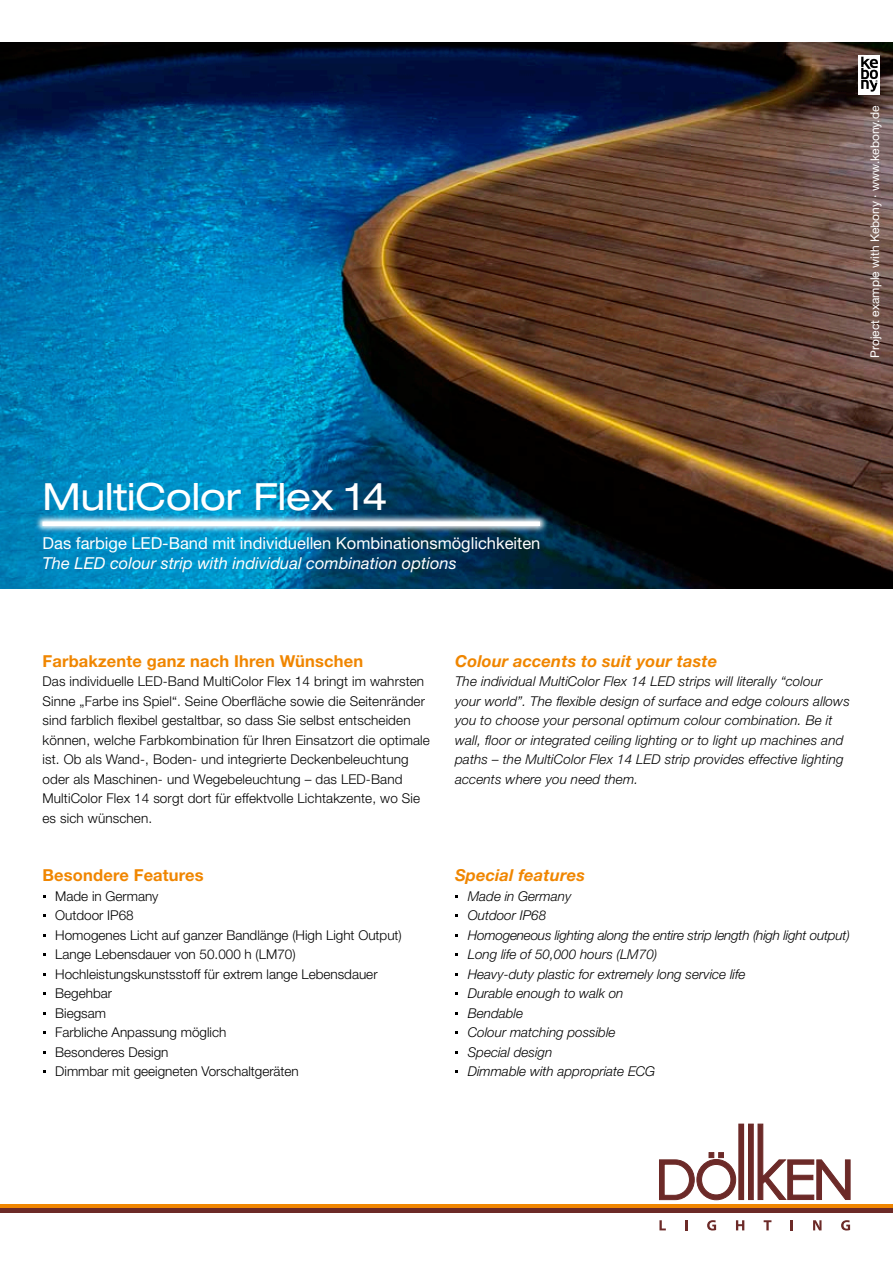
<style>
.page{position:relative;width:893px;height:1263px;background:#fff}
.page>*{position:absolute;margin:0;border:0;box-sizing:border-box;transform-origin:0 0}
.t1{font:expanded 37.5px "Helvetica Neue LT Std";color:#fff}
.t2{font:16.5px "Helvetica Neue LT Std";color:#fff}
.t3{font:italic 16.5px "Helvetica Neue LT Std";color:#fff}
.t4{font:700 16.5px "Helvetica Neue LT Std";letter-spacing:.01em;color:#f08600}
.t5{font:italic 700 16.5px "Helvetica Neue LT Std";letter-spacing:.01em;color:#f08600}
.t6{font:300 13.5px/19.5px "Helvetica Neue LT Std";letter-spacing:.01em;color:#000}
.t7{font:italic 300 13.5px/19.5px "Helvetica Neue LT Std";letter-spacing:.01em;color:#000}
.t8{font:12px "Helvetica Neue LT Std";color:#fff}
</style>
<div class="page">
<img style="left:0;top:43px;width:893px;height:546px">
<div style="left:9px;top:1204px;width:884px;height:5px;background:#f08600"></div>
<div style="left:9px;top:1208px;width:884px;height:5px;background:#6c2a28"></div>
<div style="left:739px;top:1124px;width:5px;height:75px;background:#6c2a28"></div>
<div style="left:738px;top:1124px;width:6px;height:76px;border:1px solid #6c2a28"></div>
<div style="left:748px;top:1124px;width:5px;height:75px;background:#6c2a28"></div>
<div style="left:748px;top:1124px;width:6px;height:76px;border:1px solid #6c2a28"></div>
<svg style="left:757px;top:1124px;width:94px;height:76px"></svg>
<svg style="left:659px;top:1152px;width:77px;height:48px"></svg>
<svg style="left:659px;top:1220px;width:7px;height:10px"></svg>
<svg style="left:685px;top:1220px;width:3px;height:10px"></svg>
<svg style="left:707px;top:1220px;width:9px;height:10px"></svg>
<svg style="left:736px;top:1220px;width:8px;height:10px"></svg>
<svg style="left:764px;top:1220px;width:7px;height:10px"></svg>
<svg style="left:791px;top:1220px;width:2px;height:10px"></svg>
<svg style="left:813px;top:1220px;width:8px;height:10px"></svg>
<svg style="left:841px;top:1220px;width:9px;height:10px"></svg>
<div style="left:0;top:1204px;width:43px;height:5px;background:#f08600"></div>
<div style="left:0;top:1208px;width:43px;height:5px;background:#6c2a28"></div>
<img style="left:35px;top:514px;width:513px;height:20px">
<div style="left:43px;top:521px;width:497px;height:5px;background:#fff"></div>
<div style="left:859px;top:55px;width:21px;height:40px;background:#fff"></div>
<svg style="left:861px;top:57px;width:17px;height:35px"></svg>
<p class="t8" style="left:868px;top:358px;width:254px;rotate:-90deg">Project example with Kebony · www.kebony.de</p>
<h1 class="t1" style="left:43px;top:474px;width:347px">MultiColor Flex 14</h1>
<p class="t2" style="left:43px;top:534px;width:499px">Das farbige LED-Band mit individuellen Kombinationsmöglichkeiten</p>
<p class="t3" style="left:43px;top:553px;width:416px">The LED colour strip with individual combination options</p>
<p class="t4" style="left:43px;top:650px;width:322px">Farbakzente ganz nach Ihren Wünschen</p>
<p class="t6" style="left:43px;top:671px;width:389px">Das individuelle LED-Band MultiColor Flex 14 bringt im wahrsten Sinne „Farbe ins Spiel“. Seine Oberfläche sowie die Seitenränder sind farblich flexibel gestaltbar, so dass Sie selbst entscheiden können, welche Farbkombination für Ihren Einsatzort die optimale ist. Ob als Wand-, Boden- und integrierte Deckenbeleuchtung oder als Maschinen- und Wegebeleuchtung – das LED-Band MultiColor Flex 14 sorgt dort für effektvolle Lichtakzente, wo Sie es sich wünschen.</p>
<p class="t4" style="left:43px;top:865px;width:163px">Besondere Features</p>
<p class="t6" style="left:55px;top:886px;width:348px">Made in Germany<br>Outdoor IP68<br>Homogenes Licht auf ganzer Bandlänge (High Light Output)<br>Lange Lebensdauer von 50.000 h (LM70)<br>Hochleistungskunstsstoff für extrem lange Lebensdauer<br>Begehbar<br>Biegsam<br>Farbliche Anpassung möglich<br>Besonderes Design<br>Dimmbar mit geeigneten Vorschaltgeräten</p>
<p class="t5" style="left:455px;top:650px;width:264px">Colour accents to suit your taste</p>
<p class="t7" style="left:455px;top:671px;width:396px">The individual MultiColor Flex 14 LED strips will literally “colour your world”. The flexible design of surface and edge colours allows you to choose your personal optimum colour combination. Be it wall, floor or integrated ceiling lighting or to light up machines and paths – the MultiColor Flex 14 LED strip provides effective lighting accents where you need them.</p>
<p class="t5" style="left:455px;top:865px;width:131px">Special features</p>
<p class="t7" style="left:468px;top:886px;width:384px">Made in Germany<br>Outdoor IP68<br>Homogeneous lighting along the entire strip length (high light output)<br>Long life of 50,000 hours (LM70)<br>Heavy-duty plastic for extremely long service life<br>Durable enough to walk on<br>Bendable<br>Colour matching possible<br>Special design<br>Dimmable with appropriate ECG</p>
</div>
